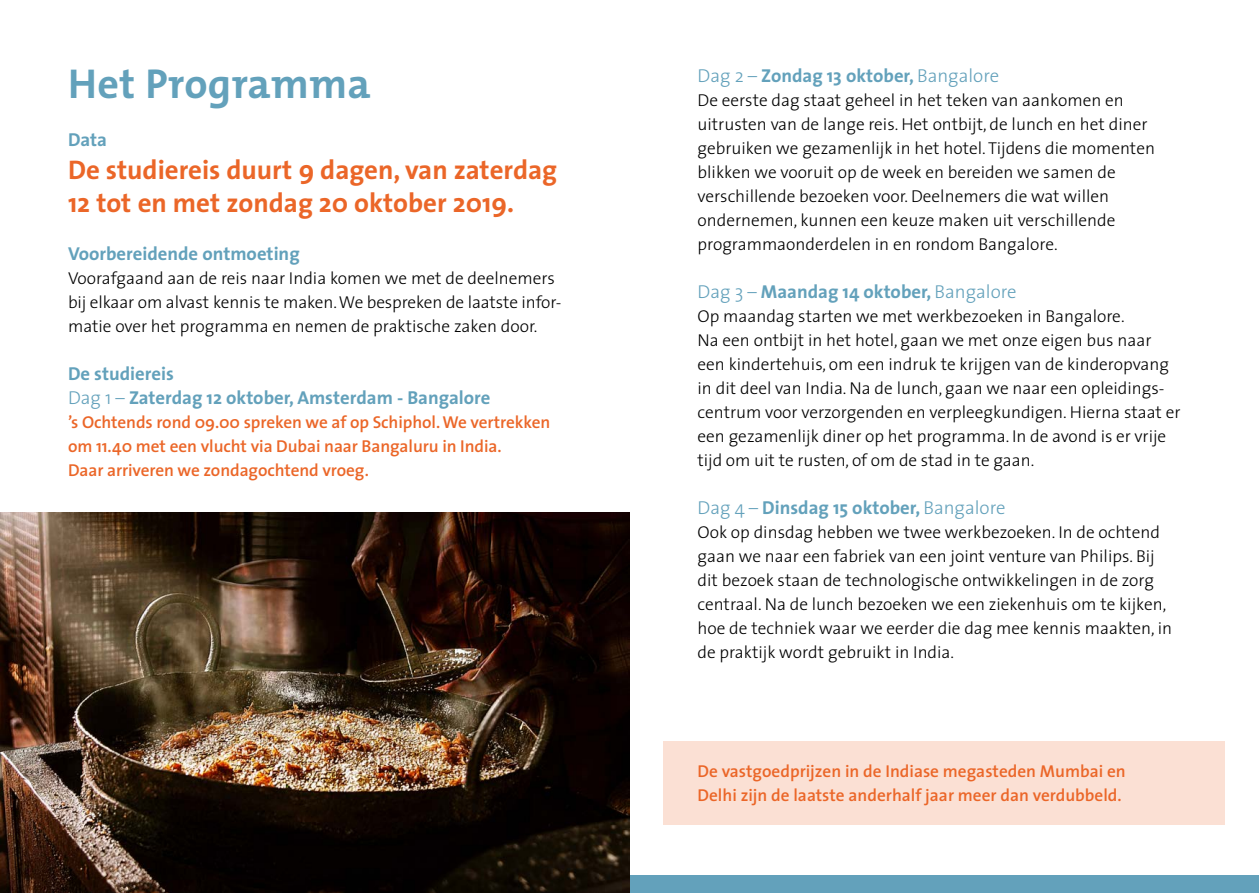
<style>
.page{position:relative;width:1259px;height:893px;background:#fff}
.page>*{position:absolute;margin:0;border:0;box-sizing:border-box;transform-origin:0 0}
.t1{font:700 42px "The Mix";letter-spacing:.01em;color:#63a1bb}
.t2{font:700 27px/33px "The Sans";color:#eb6628}
.t3{font:700 18.75px/24px "The Sans";color:#63a1bb}
.t4{font:300 17.25px/24px "The Sans";color:#000}
.t5{font:600 17.25px/24px "The Sans";letter-spacing:-.005em;color:#eb6628}
.s1{font-weight:300}
</style>
<div class="page">
<div style="left:0;top:876px;width:1259px;height:17px;background:#63a1bb"></div>
<img style="left:0;top:512px;width:629px;height:381px">
<div style="left:663px;top:741px;width:562px;height:84px;background:#fbe0d4"></div>
<h1 class="t1" style="left:68px;top:49px;width:304px">Het Programma</h1>
<p class="t3" style="left:68px;top:128px;width:41px">Data</p>
<h2 class="t2" style="left:68px;top:153px;width:491px">De studiereis duurt 9 dagen, van zaterdag<br>12 tot en met zondag 20 oktober 2019.</h2>
<p class="t3" style="left:68px;top:242px;width:233px">Voorbereidende ontmoeting</p>
<p class="t4" style="left:68px;top:266px;width:495px">Voorafgaand aan de reis naar India komen we met de deelnemers bij elkaar om alvast kennis te maken.We bespreken de laatste infor&shy;matie over het programma en nemen de praktische zaken door.</p>
<p class="t3" style="left:68px;top:362px;width:424px">De studiereis<br><span class="s1">Dag 1 –</span> Zaterdag 12 oktober, Amsterdam - Bangalore</p>
<p class="t5" style="left:68px;top:410px;width:484px">’s Ochtends rond 09.00 spreken we af op Schiphol. We vertrekken om 11.40 met een vlucht via Dubai naar Bangaluru in India.<br>Daar arriveren we zondagochtend vroeg.</p>
<p class="t3" style="left:697px;top:63px;width:303px"><span class="s1">Dag 2 –</span> Zondag 13 oktober, <span class="s1">Bangalore</span></p>
<p class="t4" style="left:697px;top:87px;width:459px">De eerste dag staat geheel in het teken van aankomen en uitrusten van de lange reis. Het ontbijt, de lunch en het diner gebruiken we gezamenlijk in het hotel. Tijdens die momenten blikken we vooruit op de week en bereiden we samen de verschillende bezoeken voor. Deelnemers die wat willen ondernemen, kunnen een keuze maken uit verschillende programmaonderdelen in en rondom Bangalore.</p>
<p class="t3" style="left:697px;top:279px;width:320px"><span class="s1">Dag 3 –</span> Maandag 14 oktober, <span class="s1">Bangalore</span></p>
<p class="t4" style="left:697px;top:303px;width:484px">Op maandag starten we met werkbezoeken in Bangalore.<br>Na een ontbijt in het hotel, gaan we met onze eigen bus naar een kindertehuis, om een indruk te krijgen van de kinderopvang in dit deel van India. Na de lunch, gaan we naar een opleidings&shy;centrum voor verzorgenden en verpleegkundigen. Hierna staat er een gezamenlijk diner op het programma. In de avond is er vrije tijd om uit te rusten, of om de stad in te gaan.</p>
<p class="t3" style="left:697px;top:495px;width:309px"><span class="s1">Dag 4 –</span> Dinsdag 15 oktober, <span class="s1">Bangalore</span></p>
<p class="t4" style="left:697px;top:519px;width:476px">Ook op dinsdag hebben we twee werkbezoeken. In de ochtend gaan we naar een fabriek van een joint venture van Philips. Bij dit bezoek staan de technologische ontwikkelingen in de zorg centraal. Na de lunch bezoeken we een ziekenhuis om te kijken, hoe de techniek waar we eerder die dag mee kennis maakten, in de praktijk wordt gebruikt in India.</p>
<p class="t5" style="left:697px;top:759px;width:430px">De vastgoedprijzen in de Indiase megasteden Mumbai en<br>Delhi zijn de laatste anderhalf jaar meer dan verdubbeld.</p>
</div>
